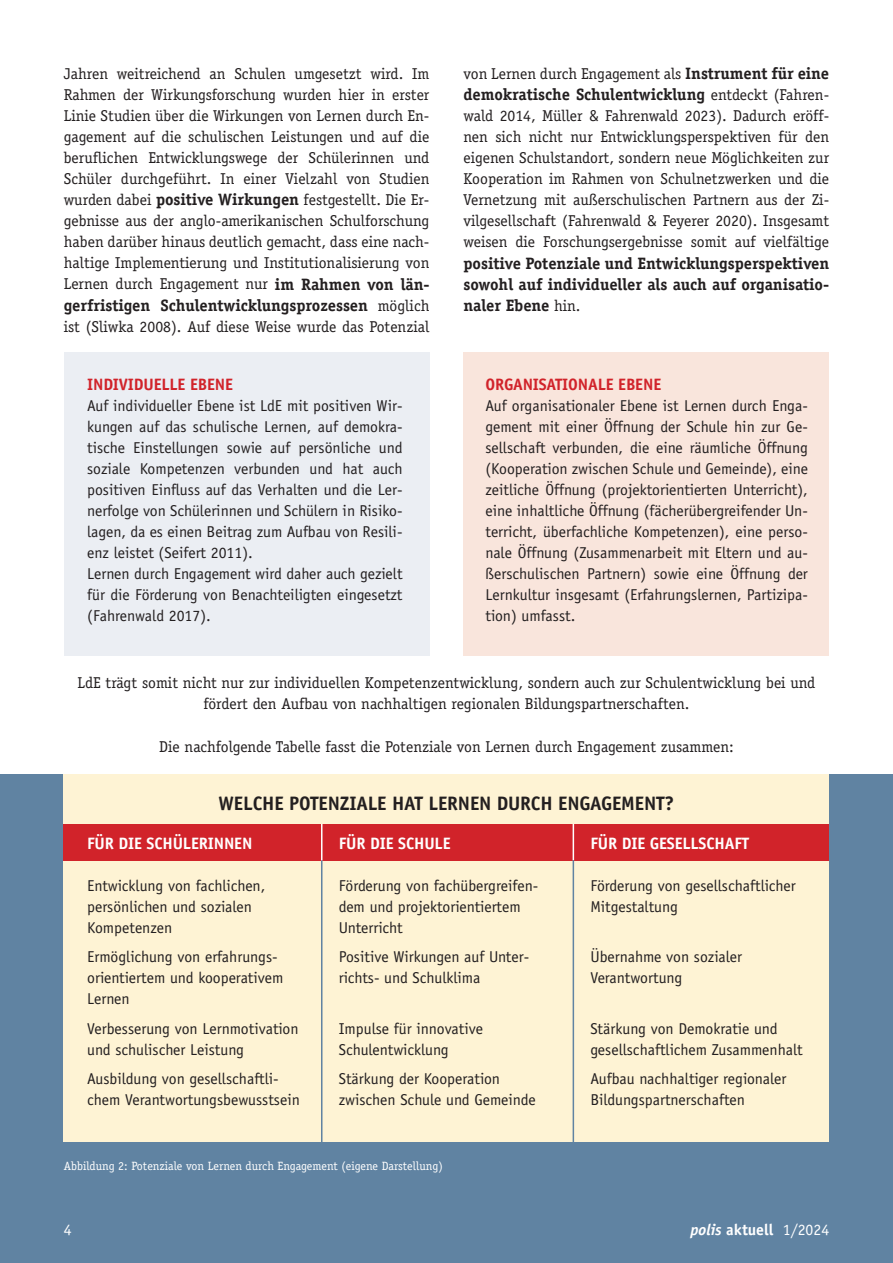
<style>
.page{position:relative;width:893px;height:1263px;background:#fff}
.page>*{position:absolute;margin:0;border:0;box-sizing:border-box;transform-origin:0 0}
.t1{font:700 19.5px "Officina Sans Std";letter-spacing:-.01em;color:#231f20}
.t2{font:700 16.5px/21px "Officina Serif Std";letter-spacing:-.005em;color:#231f20;text-align:justify}
.t3{font:700 16.5px "Officina Sans Std";letter-spacing:-.01em;color:#fff}
.t4{font:700 16.5px "Officina Sans Std";letter-spacing:-.01em;color:#d1232a}
.t5{font:15.75px/21px "Officina Sans Std";color:#231f20}
.t6{font:15.75px/21px "Officina Serif Std";color:#231f20;text-align:justify}
.t7{font:700 15.75px "Officina Sans Std";color:#fff}
.t8{font:15.75px "Officina Sans Std";color:#fff}
.t9{font:12px "Officina Serif Std";color:#fff}
.s1{font-weight:700;font-size:16.5px}
.s2{font-weight:400;font-size:15.75px}
.s3{font-style:italic}
.s4{font-weight:400}
</style>
<div class="page">
<hr style="left:892px;top:562px;width:1px;height:701px;background:#fef3d4">
<div style="left:0;top:775px;width:893px;height:488px;background:#6083a2"></div>
<div style="left:64px;top:775px;width:765px;height:367px;background:#fef3d4"></div>
<div style="left:64px;top:824px;width:765px;height:36px;background:#d1232a"></div>
<div style="left:64px;top:352px;width:365px;height:304px;background:#ebeef3"></div>
<div style="left:463px;top:352px;width:366px;height:304px;background:#f9e5dc"></div>
<hr style="left:321px;top:860px;width:1px;height:282px;background:#6083a2">
<hr style="left:321px;top:824px;width:1px;height:36px;background:#fff">
<hr style="left:573px;top:824px;width:1px;height:36px;background:#fff">
<hr style="left:573px;top:860px;width:1px;height:282px;background:#6083a2">
<p class="t6" style="left:64px;top:64px;width:367px">Jahren weitreichend an Schulen umgesetzt wird. Im Rahmen der Wirkungsforschung wurden hier in erster Linie Studien über die Wirkungen von Lernen durch En&shy;gagement auf die schulischen Leistungen und auf die beruflichen Entwicklungswege der Schülerinnen und Schüler durchgeführt. In einer Vielzahl von Studien wurden dabei <span class="s1">positive Wirkungen</span> festgestellt. Die Er&shy;gebnisse aus der anglo-amerikanischen Schulforschung haben darüber hinaus deutlich gemacht, dass eine nach&shy;haltige Implementierung und Institutionalisierung von Lernen durch Engagement nur <span class="s1">im Rahmen von län-</span></p>
<p class="t2" style="left:64px;top:294px;width:367px">gerfristigen Schulentwicklungsprozessen <span class="s2">möglich</span></p>
<p class="t6" style="left:64px;top:316px;width:367px">ist (Sliwka 2008). Auf diese Weise wurde das Potenzial</p>
<p class="t4" style="left:87px;top:374px;width:147px">INDIVIDUELLE EBENE</p>
<p class="t5" style="left:87px;top:395px;width:317px">Auf individueller Ebene ist LdE mit positiven Wir&shy;kungen auf das schulische Lernen, auf demokra&shy;tische Einstellungen sowie auf persönliche und soziale Kompetenzen verbunden und hat auch positiven Einfluss auf das Verhalten und die Ler&shy;nerfolge von Schülerinnen und Schülern in Risiko&shy;lagen, da es einen Beitrag zum Aufbau von Resili&shy;enz leistet (Seifert 2011).<br>Lernen durch Engagement wird daher auch gezielt für die Förderung von Benachteiligten eingesetzt (Fahrenwald 2017).</p>
<p class="t6" style="left:463px;top:64px;width:367px">von Lernen durch Engagement als <span class="s1">Instrument für eine</span></p>
<p class="t2" style="left:463px;top:84px;width:367px">demokratische Schulentwicklung <span class="s2">entdeckt (Fahren-</span></p>
<p class="t6" style="left:463px;top:106px;width:367px">wald 2014, Müller &amp; Fahrenwald 2023). Dadurch eröff&shy;nen sich nicht nur Entwicklungsperspektiven für den eigenen Schulstandort, sondern neue Möglichkeiten zur Kooperation im Rahmen von Schulnetzwerken und die Vernetzung mit außerschulischen Partnern aus der Zi&shy;vilgesellschaft (Fahrenwald &amp; Feyerer 2020). Insgesamt weisen die Forschungsergebnisse somit auf vielfältige</p>
<p class="t2" style="left:463px;top:252px;width:367px">positive Potenziale und Entwicklungsperspektiven sowohl auf individueller als auch auf organisatio&shy;naler Ebene <span class="s2">hin.</span></p>
<p class="t4" style="left:485px;top:374px;width:177px">ORGANISATIONALE EBENE</p>
<p class="t5" style="left:485px;top:395px;width:324px;text-align:justify">Auf organisationaler Ebene ist Lernen durch Enga&shy;gement mit einer Öffnung der Schule hin zur Ge&shy;sellschaft verbunden, die eine räumliche Öffnung (Kooperation zwischen Schule und Gemeinde), eine zeitliche Öffnung (projektorientierten Unterricht), eine inhaltliche Öffnung (fächerübergreifender Un&shy;terricht, überfachliche Kompetenzen), eine perso&shy;nale Öffnung (Zusammenarbeit mit Eltern und au&shy;ßerschulischen Partnern) sowie eine Öffnung der Lernkultur insgesamt (Erfahrungslernen, Partizipa&shy;tion) umfasst.</p>
<p class="t6" style="left:78px;top:673px;width:739px;text-align:center">LdE trägt somit nicht nur zur individuellen Kompetenzentwicklung, sondern auch zur Schulentwicklung bei und fördert den Aufbau von nachhaltigen regionalen Bildungspartnerschaften.</p>
<p class="t6" style="left:159px;top:736px;width:576px">Die nachfolgende Tabelle fasst die Potenziale von Lernen durch Engagement zusammen:</p>
<p class="t1" style="left:219px;top:791px;width:457px">WELCHE POTENZIALE HAT LERNEN DURCH ENGAGEMENT?</p>
<p class="t3" style="left:87px;top:833px;width:167px">FÜR DIE SCHÜLERINNEN</p>
<p class="t5" style="left:87px;top:875px;width:180px">Entwicklung von fachlichen, persönlichen und sozialen<br>Kompetenzen</p>
<p class="t5" style="left:87px;top:946px;width:198px">Ermöglichung von erfahrungs&shy;orientiertem und kooperativem<br>Lernen</p>
<p class="t5" style="left:87px;top:1018px;width:213px">Verbesserung von Lernmotivation und schulischer Leistung</p>
<p class="t5" style="left:87px;top:1068px;width:214px">Ausbildung von gesellschaftli&shy;chem Verantwortungsbewusstsein</p>
<p class="t3" style="left:339px;top:833px;width:113px">FÜR DIE SCHULE</p>
<p class="t5" style="left:339px;top:875px;width:201px">Förderung von fachübergreifen&shy;dem und projektorientiertem<br>Unterricht</p>
<p class="t5" style="left:339px;top:946px;width:192px">Positive Wirkungen auf Unter&shy;richts- und Schulklima</p>
<p class="t5" style="left:339px;top:1018px;width:146px">Impulse für innovative<br>Schulentwicklung</p>
<p class="t5" style="left:339px;top:1068px;width:198px">Stärkung der Kooperation zwischen Schule und Gemeinde</p>
<p class="t9" style="left:64px;top:1159px;width:381px">Abbildung 2: Potenziale von Lernen durch Engagement (eigene Darstellung)</p>
<p class="t3" style="left:590px;top:833px;width:160px">FÜR DIE GESELLSCHAFT</p>
<p class="t5" style="left:590px;top:875px;width:207px">Förderung von gesellschaftlicher<br>Mitgestaltung</p>
<p class="t5" style="left:590px;top:946px;width:153px">Übernahme von sozialer<br>Verantwortung</p>
<p class="t5" style="left:590px;top:1018px;width:214px">Stärkung von Demokratie und gesellschaftlichem Zusammenhalt</p>
<p class="t5" style="left:590px;top:1068px;width:198px">Aufbau nachhaltiger regionaler<br>Bildungspartnerschaften</p>
<p class="t8" style="left:64px;top:1220px;width:9px">4</p>
<p class="t7" style="left:690px;top:1219px;width:140px"><span class="s3">polis</span> aktuell <span class="s4">1/2024</span></p>
</div>
